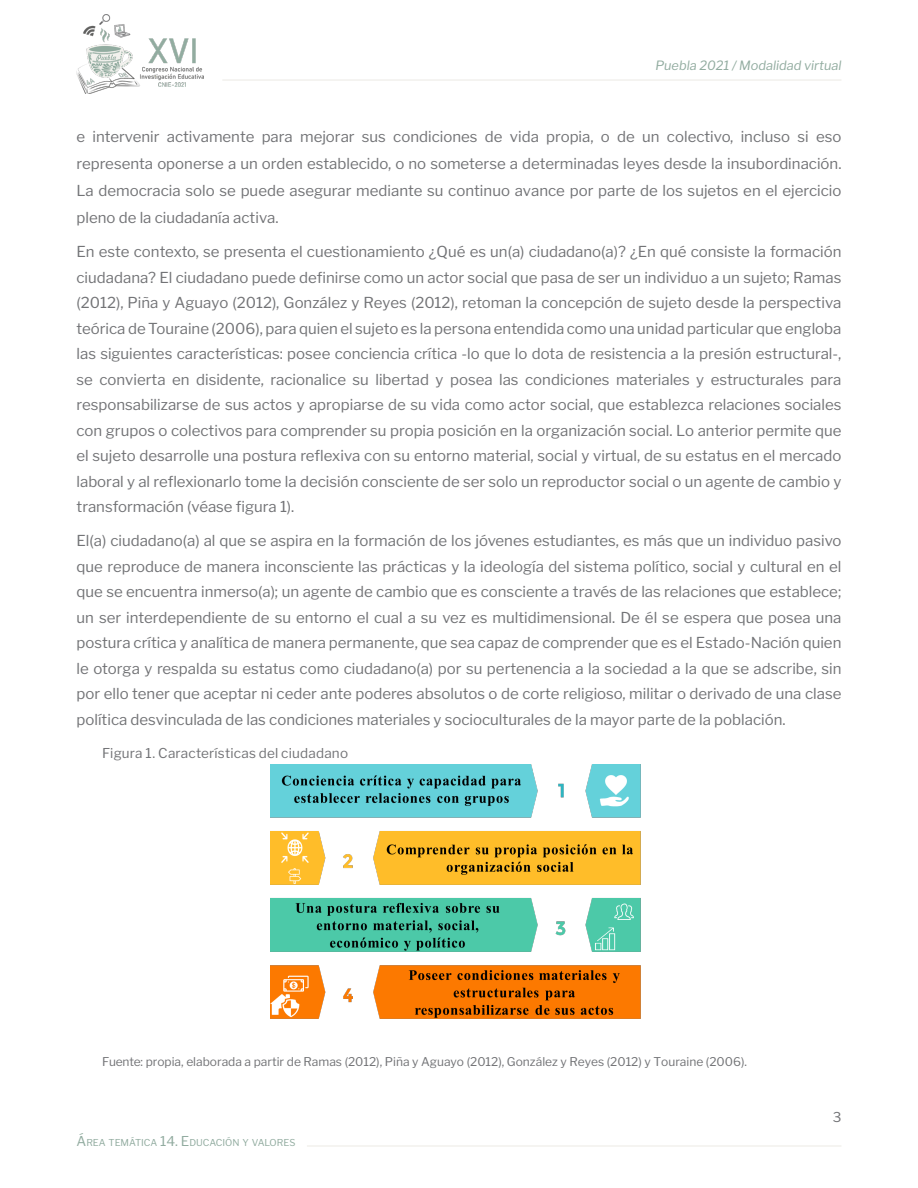
<style>
.page{position:relative;width:918px;height:1188px;background:#fff}
.page>*{position:absolute;margin:0;border:0;box-sizing:border-box;transform-origin:0 0}
.parrafo_general{font:15px/25.5px "Libre Franklin";color:#727376;text-align:justify}
.PIES_DE_IMAGEN{font:13.5px "Libre Franklin";letter-spacing:.015em;color:#727376}
.t1{font:13.5px "Libre Franklin";color:#727376}
.t2{font:italic 12.75px "Libre Franklin";color:#92aca0}
.PIES_DE_IMAGEN-2{font:12px "Libre Franklin";color:#727376}
.t3{font:9.45px "Libre Franklin";color:#92aca0}
.s1{font-size:13.5px}
</style>
<div class="page">
<hr style="left:222px;top:79px;width:619px;height:2px;background:#f2f1ed">
<img style="left:77px;top:15px;width:126px;height:79px">
<hr style="left:307px;top:1145px;width:534px;height:2px;background:#f2f1ed">
<img style="left:270px;top:765px;width:371px;height:254px">
<p class="t2" style="left:655px;top:58px;width:187px">Puebla 2021 / Modalidad virtual</p>
<p class="parrafo_general" style="left:77px;top:123px;width:767px;line-height:27px">e intervenir activamente para mejorar sus condiciones de vida propia, o de un colectivo, incluso si eso representa oponerse a un orden establecido, o no someterse a determinadas leyes desde la insubordinación.<br>La democracia solo se puede asegurar mediante su continuo avance por parte de los sujetos en el ejercicio pleno de la ciudadanía activa.</p>
<p class="parrafo_general" style="left:77px;top:239px;width:766px">En este contexto, se presenta el cuestionamiento ¿Qué es un(a) ciudadano(a)? ¿En qué consiste la formación ciudadana? El ciudadano puede definirse como un actor social que pasa de ser un individuo a un sujeto; Ramas (2012), Piña y Aguayo (2012), González y Reyes (2012), retoman la concepción de sujeto desde la perspectiva teórica de Touraine (2006), para quien el sujeto es la persona entendida como una unidad particular que engloba las siguientes características: posee conciencia crítica -lo que lo dota de resistencia a la presión estructural-, se convierta en disidente, racionalice su libertad y posea las condiciones materiales y estructurales para responsabilizarse de sus actos y apropiarse de su vida como actor social, que establezca relaciones sociales con grupos o colectivos para comprender su propia posición en la organización social. Lo anterior permite que el sujeto desarrolle una postura reflexiva con su entorno material, social y virtual, de su estatus en el mercado laboral y al reflexionarlo tome la decisión consciente de ser solo un reproductor social o un agente de cambio y transformación (véase figura 1).</p>
<p class="parrafo_general" style="left:77px;top:528px;width:766px">El(a) ciudadano(a) al que se aspira en la formación de los jóvenes estudiantes, es más que un individuo pasivo que reproduce de manera inconsciente las prácticas y la ideología del sistema político, social y cultural en el que se encuentra inmerso(a); un agente de cambio que es consciente a través de las relaciones que establece; un ser interdependiente de su entorno el cual a su vez es multidimensional. De él se espera que posea una postura crítica y analítica de manera permanente, que sea capaz de comprender que es el Estado-Nación quien le otorga y respalda su estatus como ciudadano(a) por su pertenencia a la sociedad a la que se adscribe, sin por ello tener que aceptar ni ceder ante poderes absolutos o de corte religioso, militar o derivado de una clase política desvinculada de las condiciones materiales y socioculturales de la mayor parte de la población.</p>
<p class="PIES_DE_IMAGEN" style="left:102px;top:745px;width:248px">Figura 1. Características del ciudadano</p>
<p class="PIES_DE_IMAGEN-2" style="left:102px;top:1055px;width:646px">Fuente: propia, elaborada a partir de Ramas (2012), Piña y Aguayo (2012), González y Reyes (2012) y Touraine (2006).</p>
<p class="t3" style="left:77px;top:1137px;width:220px"><span class="s1">Á</span>REA TEMÁTICA <span class="s1">14. E</span>DUCACIÓN Y VALORES</p>
<p class="t1" style="left:833px;top:1109px;width:10px">3</p>
</div>
